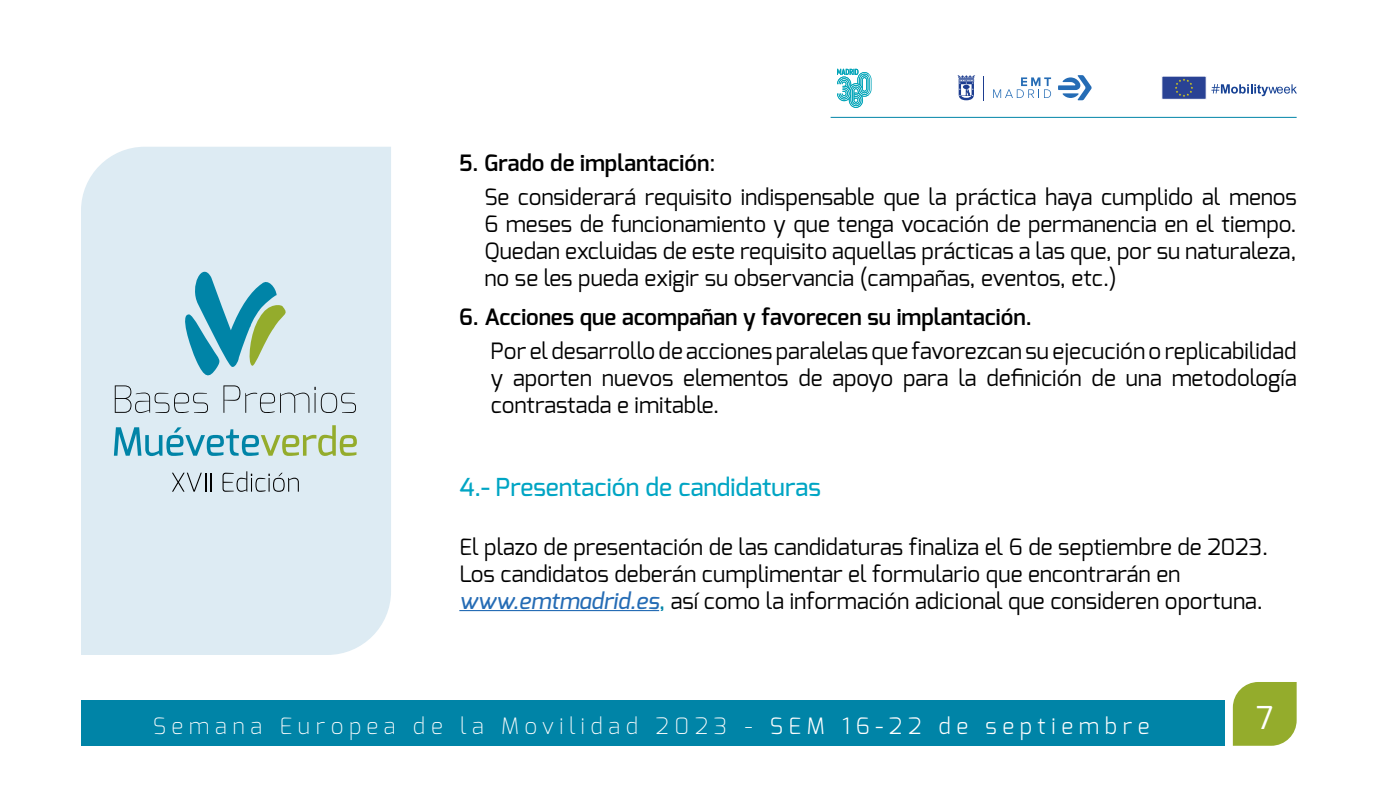
<style>
.page{position:relative;width:1378px;height:791px;background:#fff}
.page>*{position:absolute;margin:0;border:0;box-sizing:border-box;transform-origin:0 0}
.t1{font:31.5px "Exo";color:#fff}
.TITULO_PRIMER_ORDEN{font:500 24.75px "Exo";color:#00a5c4}
.TEXTO_ÍNDICE{font:22.5px/27px "Exo";color:#000;text-align:justify}
.t2{font:600 22.5px "Exo";color:#000}
.t3{font:200 22.5px "Exo";letter-spacing:.25em;color:#fff}
.s1{font-weight:500}
.s2{font-weight:500;font-style:italic;color:#256cb5}
.s3{font-weight:500;color:#0084a7}
.s4{font-weight:300}
</style>
<div class="page">
<div style="left:81px;top:147px;width:310px;height:508px;background:#ddebf3"></div>
<div style="left:81px;top:700px;width:1144px;height:46px;background:#0084a7"></div>
<svg style="left:1233px;top:682px;width:63px;height:64px;background:#9bb13a"></svg>
<svg style="left:179px;top:260px;width:111px;height:119px;background:#97c8cf"></svg>
<svg style="left:115px;top:385px;width:93px;height:28px;background:#c4d1d8"></svg>
<svg style="left:223px;top:385px;width:133px;height:28px;background:#c8d5dc"></svg>
<svg style="left:114px;top:425px;width:243px;height:31px;background:#a9cfcc"></svg>
<svg style="left:172px;top:473px;width:39px;height:19px"></svg>
<svg style="left:222px;top:471px;width:77px;height:21px;background:#bbc7ce"></svg>
<svg style="left:837px;top:69px;width:34px;height:39px"></svg>
<svg style="left:1211px;top:84px;width:86px;height:12px"></svg>
<div style="left:1161px;top:76px;width:45px;height:24px;background:#294294;border:1px solid #fff"></div>
<svg style="left:1175px;top:79px;width:18px;height:18px"></svg>
<svg style="left:1058px;top:75px;width:33px;height:25px"></svg>
<svg style="left:993px;top:77px;width:58px;height:21px"></svg>
<svg style="left:983px;top:76px;width:1px;height:24px"></svg>
<svg style="left:957px;top:75px;width:18px;height:25px"></svg>
<hr style="left:830px;top:117px;width:466px;height:1px;background:#0084a7">
<hr style="left:459px;top:610px;width:200px;height:1px;background:#256cb5">
<p class="t2" style="left:459px;top:149px;width:258px">5. Grado de implantación<span class="s1">:</span></p>
<p class="TEXTO_ÍNDICE" style="left:484px;top:183px;width:814px">Se considerará requisito indispensable que la práctica haya cumplido al menos 6 meses de funcionamiento y que tenga vocación de permanencia en el tiempo.<br>Quedan excluidas de este requisito aquellas prácticas a las que, por su naturaleza, no se les pueda exigir su observancia (campañas, eventos, etc.)</p>
<p class="t2" style="left:459px;top:303px;width:574px">6. Acciones que acompañan y favorecen su implantación.</p>
<p class="TEXTO_ÍNDICE" style="left:491px;top:337px;width:807px">Por el desarrollo de acciones paralelas que favorezcan su ejecución o replicabilidad y aporten nuevos elementos de apoyo para la definición de una metodología contrastada e imitable.</p>
<p class="TITULO_PRIMER_ORDEN" style="left:459px;top:471px;width:363px">4.- Presentación de candidaturas</p>
<p class="TEXTO_ÍNDICE" style="left:459px;top:534px;width:810px">El plazo de presentación de las candidaturas finaliza el 6 de septiembre de 2023.</p>
<p class="TEXTO_ÍNDICE" style="left:459px;top:561px;width:723px">Los candidatos deberán cumplimentar el formulario que encontrarán en</p>
<p class="TEXTO_ÍNDICE" style="left:459px;top:588px;width:805px"><span class="s2">www.emtmadrid.es</span><span class="s3">,</span> así como la información adicional que consideren oportuna.</p>
<p class="t3" style="left:153px;top:711px;width:998px">Semana Europea de la Movilidad 2023 - <span class="s4">SEM 16-22 de septiembre</span></p>
<h1 class="t1" style="left:1256px;top:697px;width:19px">7</h1>
</div>
